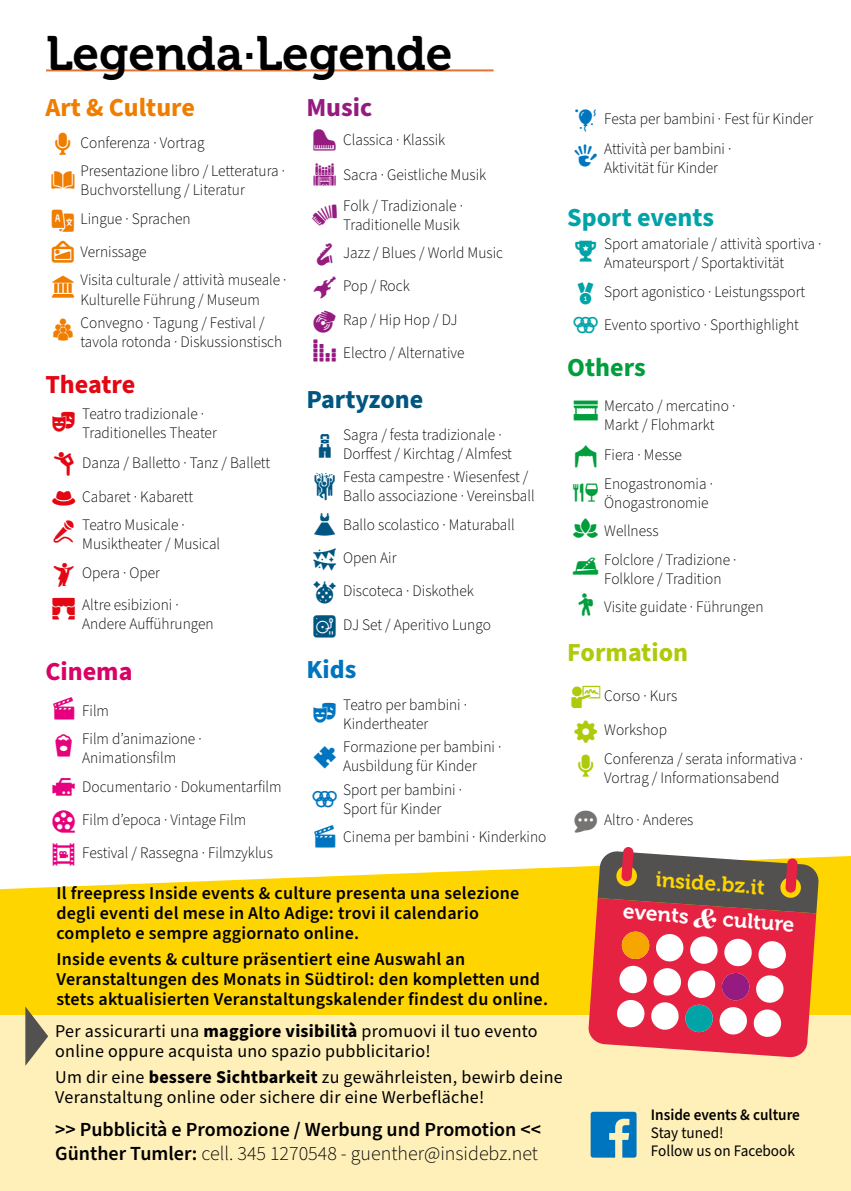
<style>
.page{position:relative;width:851px;height:1191px;background:#fff}
.page>*{position:absolute;margin:0;border:0;box-sizing:border-box;transform-origin:0 0}
.t1{font:48px "Museo 700";color:#000}
.t2{font:30px "Inside Events Font";color:#005681}
.t3{font:28px "Inside Events Font";color:#0075bf}
.t4{font:700 26px "Source Sans Pro";color:#ef7d00}
.t5{font:700 26px "Source Sans Pro";color:#00a3a6}
.t6{font:700 26px "Source Sans Pro";color:#005681}
.t7{font:700 26px "Source Sans Pro";color:#afca0b}
.t8{font:700 26px "Source Sans Pro";color:#e30613}
.t9{font:700 26px "Source Sans Pro";color:#d70365}
.t10{font:700 26px "Source Sans Pro";color:#009e3d}
.t11{font:700 26px "Source Sans Pro";color:#951b81}
.t12{font:700 26px "Source Sans Pro";color:#0075bf}
.t13{font:21px "Museo 700";color:#fff}
.t14{font:21px "Museo 700";color:#ffd500}
.t15{font:600 20px/24px "Source Sans Pro";color:#000}
.t16{font:600 18px/20px "Source Sans Pro";letter-spacing:.015em;color:#000}
.t17{font:18px/20px "Source Sans Pro";letter-spacing:.015em;color:#000}
.t18{font:300 16px/19.2px "Source Sans Pro";color:#000;scale:.96 1}
.t19{font:16px/18px "Source Sans Pro";letter-spacing:-.02em;color:#000;scale:.95 1}
.t20{font:600 16px "Source Sans Pro";color:#000;scale:.95 1}
.s1{font-family:"Inside Events Font";font-weight:400;font-size:28px;color:#ef7d00}
.s2{font-family:"Inside Events Font";font-weight:400;font-size:28px;color:#e30613}
.s3{font-family:"Inside Events Font";font-weight:400;font-size:30px;color:#e30613}
.s4{font-family:"Inside Events Font";font-weight:400;font-size:28px;color:#e6007d}
.s5{font-family:"Inside Events Font";font-weight:400;font-size:28px;color:#951b81}
.s6{font-family:"Inside Events Font";font-weight:400;font-size:34px;color:#005681}
.s7{font-family:"Inside Events Font";font-weight:400;font-size:28px;color:#005681}
.s8{font-family:"Inside Events Font";font-weight:400;font-size:28px;color:#0075bf}
.s9{font-family:"Inside Events Font";font-weight:400;font-size:28px;color:#00a3a6}
.s10{font-family:"Inside Events Font";font-weight:400;font-size:28px;color:#009e3d}
.s11{font-family:"Inside Events Font";font-weight:400;font-size:32px;color:#afca0b}
.s12{font-family:"Inside Events Font";font-weight:400;font-size:28px;color:#afca0b}
.s13{font-family:"Inside Events Font";font-weight:400;font-size:28px;color:#767472}
.s14{font-weight:700}
.s15{font-weight:300}
.s16{font-family:"Surveyor Display";font-weight:700;font-style:italic;font-size:31.6px}
</style>
<div class="page">
<svg style="left:0;top:856px;width:850px;height:159px;background:#ffda21"></svg>
<div style="left:0;top:1015px;width:850px;height:176px;background:#fff0ba"></div>
<hr style="left:46px;top:69px;width:447px;height:2px;background:#e67232">
<svg style="left:590px;top:1111px;width:46px;height:46px"></svg>
<svg style="left:25px;top:1006px;width:23px;height:59px"></svg>
<svg style="left:588px;top:847px;width:231px;height:210px"></svg>
<div style="left:621px;top:931px;width:28px;height:28px;background:#f7a600;border-radius:50%"></div>
<div style="left:684px;top:1004px;width:29px;height:28px;background:#00a3a6;border-radius:50%"></div>
<div style="left:721px;top:972px;width:28px;height:28px;background:#951b81;border-radius:50%"></div>
<img style="left:850px;top:856px;width:1px;height:139px">
<img style="left:850px;top:997px;width:1px;height:153px">
<img style="left:850px;top:1152px;width:1px;height:39px">
<h1 class="t1" style="left:46px;top:26px;width:408px">Legenda·Legende</h1>
<h3 class="t4" style="left:45px;top:90px;width:151px">Art &amp; Culture</h3>
<p class="t18" style="left:50px;top:129px;width:246px;line-height:28.6px"><span class="s1">Ą</span> Conferenza · Vortrag<br><span class="s1">ą</span> Presentazione libro / Letteratura ·</p>
<p class="t18" style="left:50px;top:176px;width:204px;line-height:28.4px;text-indent:30px">Buchvorstellung / Literatur<br><span class="s1">Ć</span> Lingue · Sprachen</p>
<p class="t18" style="left:50px;top:238px;width:247px;line-height:28.4px"><span class="s1">ă</span> Vernissage<br><span class="s1">Č</span> Visita culturale / attività museale ·</p>
<p class="t18" style="left:52px;top:288px;width:223px;line-height:23.4px;text-align:right">Kulturelle Führung / Museum<br><span class="s1">č</span> Convegno · Tagung / Festival /</p>
<p class="t18" style="left:81px;top:333px;width:211px">tavola rotonda · Diskussionstisch</p>
<h3 class="t8" style="left:45px;top:366px;width:91px">Theatre</h3>
<p class="t18" style="left:82px;top:405px;width:142px;text-indent:-31px"><span class="s2">ď</span> Teatro tradizionale ·<br>Traditionelles Theater</p>
<p class="t18" style="left:51px;top:446px;width:230px;line-height:34px"><span class="s3">Đ</span> Danza / Balletto · Tanz / Ballett <span class="s2">đ</span> Cabaret · Kabarett</p>
<p class="t18" style="left:82px;top:515px;width:145px;text-indent:-30px"><span class="s2">Ē</span> Teatro Musicale ·<br>Musiktheater / Musical</p>
<p class="t18" style="left:51px;top:558px;width:134px;line-height:31.2px"><span class="s3">ē</span> Opera · Oper<br><span class="s2">Ė</span> Altre esibizioni ·</p>
<p class="t18" style="left:82px;top:614px;width:138px">Andere Aufführungen</p>
<h3 class="t9" style="left:45px;top:654px;width:89px">Cinema</h3>
<p class="t18" style="left:52px;top:697px;width:158px;line-height:28.4px"><span class="s4">Ę</span> Film<br><span class="s4">ę</span> Film d’animazione ·</p>
<p class="t18" style="left:51px;top:744px;width:241px;line-height:28.4px;text-indent:31px">Animationsfilm<br><span class="s4">Ě</span> Documentario · Dokumentarfilm</p>
<p class="t18" style="left:51px;top:803px;width:232px;line-height:33.2px"><span class="s4">ě</span> Film d’epoca · Vintage Film<br><span class="s4">Ğ</span> Festival / Rassegna · Filmzyklus</p>
<h3 class="t11" style="left:306px;top:90px;width:67px">Music</h3>
<p class="t18" style="left:312px;top:130px;width:140px"><span class="s5">Ģ</span> Classica · Klassik</p>
<p class="t18" style="left:311px;top:160px;width:184px;line-height:30.6px"><span class="s5">ģ</span> Sacra · Geistliche Musik<br><span class="s5">Ī</span> Folk / Tradizionale ·</p>
<p class="t18" style="left:315px;top:211px;width:197px;line-height:28.4px;text-indent:28px">Traditionelle Musik<br><span class="s5">ī</span> Jazz / Blues / World Music</p>
<p class="t18" style="left:312px;top:270px;width:160px;line-height:33.2px"><span class="s5">Į</span> Pop / Rock<br><span class="s5">į</span> Rap / Hip Hop / DJ<br><span class="s5">İ</span> Electro / Alternative</p>
<h3 class="t6" style="left:306px;top:381px;width:118px">Partyzone</h3>
<h2 class="t2" style="left:317px;top:433px;width:16px">Ķ</h2>
<p class="t18" style="left:343px;top:425px;width:177px">Sagra / festa tradizionale ·<br>Dorffest / Kirchtag / Almfest</p>
<p class="t18" style="left:343px;top:468px;width:201px;text-indent:-30px"><span class="s6">ķ</span> Festa campestre · Wiesenfest /<br>Ballo associazione · Vereinsball</p>
<p class="t18" style="left:312px;top:508px;width:212px;line-height:33.2px"><span class="s7">Ĺ</span> Ballo scolastico · Maturaball <span class="s7">ĺ</span> Open Air<br><span class="s7">Ļ</span> Discoteca · Diskothek<br><span class="s7">ļ</span> DJ Set / Aperitivo Lungo</p>
<h3 class="t12" style="left:306px;top:652px;width:51px">Kids</h3>
<p class="t18" style="left:312px;top:695px;width:163px;text-align:center"><span class="s8">ď</span> Teatro per bambini ·<br>Kindertheater</p>
<h3 class="t3" style="left:312px;top:746px;width:27px">Ł</h3>
<p class="t18" style="left:343px;top:737px;width:166px">Formazione per bambini ·<br>Ausbildung für Kinder</p>
<p class="t18" style="left:343px;top:780px;width:125px;text-indent:-32px"><span class="s8">ł</span> Sport per bambini ·<br>Sport für Kinder</p>
<p class="t18" style="left:313px;top:828px;width:245px"><span class="s8">Ę</span> Cinema per bambini · Kinderkino</p>
<p class="t18" style="left:573px;top:104px;width:252px;line-height:30.4px"><span class="s8">ń</span> Festa per bambini · Fest für Kinder<br><span class="s8">Ņ</span> Attività per bambini ·</p>
<p class="t18" style="left:604px;top:159px;width:120px">Aktivität für Kinder</p>
<h3 class="t5" style="left:567px;top:199px;width:148px">Sport events</h3>
<p class="t18" style="left:573px;top:235px;width:259px;text-align:center"><span class="s9">Ň</span> Sport amatoriale / attività sportiva ·<br>Amateursport / Sportaktivität</p>
<p class="t18" style="left:572px;top:275px;width:244px;line-height:33.2px"><span class="s9">ň</span> Sport agonistico · Leistungssport<br><span class="s9">Ō</span> Evento sportivo · Sporthighlight</p>
<h3 class="t10" style="left:567px;top:349px;width:80px">Others</h3>
<p class="t18" style="left:604px;top:396px;width:138px;text-indent:-32px"><span class="s10">Ő</span> Mercato / mercatino ·<br>Markt / Flohmarkt</p>
<p class="t18" style="left:572px;top:441px;width:148px;line-height:28.4px"><span class="s10">ő</span> Fiera · Messe<br><span class="s10">Œ</span> Enogastronomia ·</p>
<p class="t18" style="left:571px;top:489px;width:173px;line-height:28.4px;text-indent:33px">Önogastronomie <span class="s10">œ</span> Wellness<br><span class="s10">Ŕ</span> Folclore / Tradizione ·</p>
<p class="t18" style="left:577px;top:564px;width:196px;line-height:28.6px;text-indent:27px">Folklore / Tradition<br><span class="s10">ŕ</span> Visite guidate · Führungen</p>
<h3 class="t7" style="left:567px;top:635px;width:122px">Formation</h3>
<p class="t18" style="left:569px;top:678px;width:114px;line-height:34.8px"><span class="s11">Ř</span>Corso · Kurs <span class="s12">ŗ</span> Workshop</p>
<p class="t18" style="left:576px;top:749px;width:237px;text-align:center"><span class="s12">ř</span> Conferenza / serata informativa ·<br>Vortrag / Informationsabend</p>
<p class="t18" style="left:573px;top:810px;width:127px"><span class="s13">Ś</span> Altro · Anderes</p>
<p class="t16" style="left:56px;top:883px;width:464px">Il freepress Inside events &amp; culture presenta una selezione degli eventi del mese in Alto Adige: trovi il calendario completo e sempre aggiornato online.</p>
<p class="t16" style="left:56px;top:949px;width:493px">Inside events &amp; culture präsentiert eine Auswahl an<br>Veranstaltungen des Monats in Südtirol: den kompletten und stets aktualisierten Veranstaltungskalender findest du online.</p>
<p class="t17" style="left:55px;top:1021px;width:484px">Per assicurarti una <span class="s14">maggiore visibilità</span> promuovi il tuo evento online oppure acquista uno spazio pubblicitario!</p>
<p class="t17" style="left:55px;top:1067px;width:509px">Um dir eine <span class="s14">bessere Sichtbarkeit</span> zu gewährleisten, bewirb deine<br>Veranstaltung online oder sichere dir eine Werbefläche!</p>
<p class="t15" style="left:55px;top:1117px;width:487px">&gt;&gt; Pubblicità e Promozione / Werbung und Promotion &lt;&lt;<br>Günther Tumler: <span class="s15">cell. 345 1270548 - guenther@insidebz.net</span></p>
<h3 class="t14" style="left:656px;top:867px;width:111px;rotate:5deg">inside.bz.it</h3>
<h3 class="t13" style="left:624px;top:898px;width:173px;rotate:5deg">events <span class="s16">&amp;</span> culture</h3>
<p class="t20" style="left:651px;top:1104px;width:158px">Inside events &amp; culture</p>
<p class="t19" style="left:651px;top:1124px;width:153px">Stay tuned!<br>Follow us on Facebook</p>
</div>
